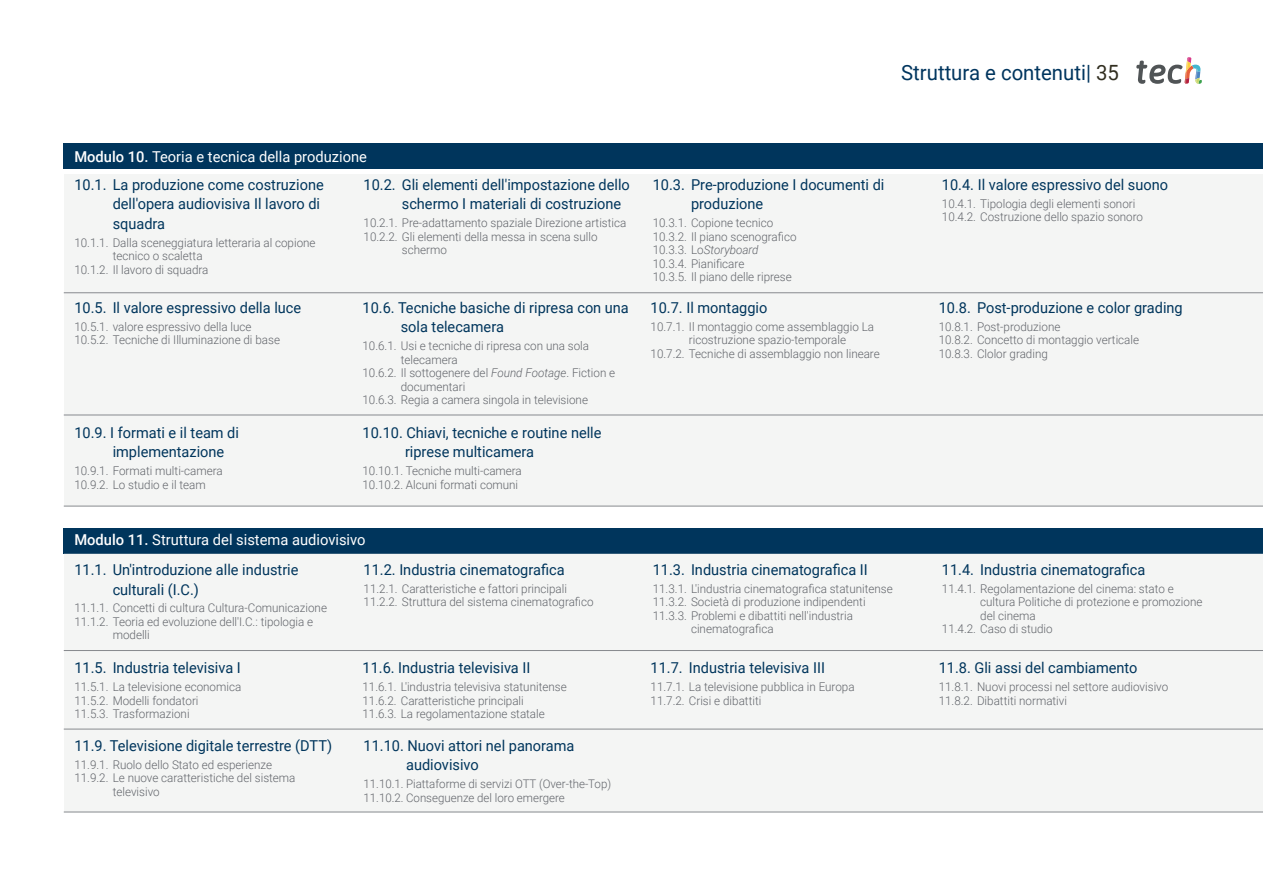
<style>
.page{position:relative;width:1263px;height:893px;background:#fff}
.page>*{position:absolute;margin:0;border:0;box-sizing:border-box;transform-origin:0 0}
.t1{font:21px "Roboto";color:#00355e}
.t2{font:15px/19.5px "Roboto";color:#00355c}
.t3{font:15px "Roboto";color:#fff}
.t4{font:300 12px/13.5px "Roboto";color:#61646a}
.t5{font:300 11.85px/13.5px "Roboto";color:#61646a}
.s1{color:#312e20}
.s2{font-weight:500}
.s3{font-style:italic}
</style>
<div class="page">
<svg style="left:1136px;top:57px;width:66px;height:27px"></svg>
<div style="left:64px;top:143px;width:1199px;height:26px;background:#00355c"></div>
<div style="left:64px;top:174px;width:1199px;height:332px;background:#f4f5f4"></div>
<hr style="left:64px;top:506px;width:1199px;height:1px;background:#878a8e">
<hr style="left:64px;top:415px;width:1199px;height:1px;background:#878a8e">
<hr style="left:64px;top:292px;width:1199px;height:1px;background:#878a8e">
<div style="left:64px;top:528px;width:1199px;height:25px;background:#00355c"></div>
<div style="left:64px;top:553px;width:1199px;height:259px;background:#f4f5f4"></div>
<hr style="left:64px;top:650px;width:1199px;height:1px;background:#878a8e">
<hr style="left:64px;top:729px;width:1199px;height:1px;background:#878a8e">
<hr style="left:64px;top:812px;width:1199px;height:1px;background:#878a8e">
<h1 class="t1" style="left:901px;top:58px;width:219px">Struttura e contenuti| <span class="s1">35</span></h1>
<p class="t3" style="left:74px;top:146px;width:294px"><span class="s2">Modulo 10.</span> Teoria e tecnica della produzione</p>
<p class="t2" style="left:113px;top:174px;width:213px;text-indent:-38px">10.1. La produzione come costruzione dell'opera audiovisiva Il lavoro di squadra</p>
<p class="t4" style="left:74px;top:235px;width:243px">10.1.1. Dalla sceneggiatura letteraria al copione</p>
<p class="t4" style="left:113px;top:249px;width:91px">tecnico o scaletta</p>
<p class="t4" style="left:74px;top:262px;width:136px">10.1.2. Il lavoro di squadra</p>
<p class="t2" style="left:74px;top:297px;width:228px">10.5. Il valore espressivo della luce</p>
<p class="t4" style="left:74px;top:319px;width:207px">10.5.1. valore espressivo della luce<br>10.5.2. Tecniche di Illuminazione di base</p>
<p class="t2" style="left:113px;top:422px;width:128px;text-indent:-38px">10.9. I formati e il team di implementazione</p>
<p class="t4" style="left:74px;top:464px;width:150px">10.9.1. Formati multi-camera<br>10.9.2. Lo studio e il team</p>
<p class="t2" style="left:402px;top:174px;width:230px;text-indent:-38px">10.2. Gli elementi dell'impostazione dello schermo I materiali di costruzione</p>
<p class="t4" style="left:364px;top:216px;width:264px">10.2.1. Pre-adattamento spaziale Direzione artistica</p>
<p class="t4" style="left:364px;top:229px;width:235px">10.2.2. Gli elementi della messa in scena sullo</p>
<p class="t4" style="left:402px;top:243px;width:47px">schermo</p>
<p class="t2" style="left:401px;top:297px;width:230px;text-indent:-38px">10.6. Tecniche basiche di ripresa con una sola telecamera</p>
<p class="t4" style="left:362px;top:339px;width:228px">10.6.1. Usi e tecniche di ripresa con una sola</p>
<p class="t4" style="left:401px;top:352px;width:58px">telecamera</p>
<p class="t4" style="left:362px;top:366px;width:254px">10.6.2. Il sottogenere del <span class="s3">Found Footage</span>. Fiction e</p>
<p class="t4" style="left:401px;top:379px;width:66px">documentari</p>
<p class="t4" style="left:362px;top:393px;width:227px">10.6.3. Regia a camera singola in televisione</p>
<p class="t2" style="left:405px;top:422px;width:198px;text-indent:-43px">10.10. Chiavi, tecniche e routine nelle riprese multicamera</p>
<p class="t4" style="left:362px;top:464px;width:161px">10.10.1. Tecniche multi-camera<br>10.10.2. Alcuni formati comuni</p>
<p class="t3" style="left:74px;top:529px;width:293px"><span class="s2">Modulo 11.</span> Struttura del sistema audiovisivo</p>
<p class="t2" style="left:113px;top:559px;width:187px;text-indent:-38px">11.1. Un'introduzione alle industrie culturali (I.C.)</p>
<p class="t4" style="left:74px;top:601px;width:254px">11.1.1. Concetti di cultura Cultura-Comunicazione</p>
<p class="t4" style="left:74px;top:614px;width:240px">11.1.2. Teoria ed evoluzione dell'I.C.: tipologia e</p>
<p class="t4" style="left:113px;top:628px;width:39px">modelli</p>
<p class="t2" style="left:74px;top:658px;width:168px">11.5. Industria televisiva I</p>
<p class="t4" style="left:74px;top:680px;width:168px">11.5.1. La televisione economica<br>11.5.2. Modelli fondatori<br>11.5.3. Trasformazioni</p>
<p class="t2" style="left:74px;top:735px;width:259px">11.9. Televisione digitale terrestre (DTT)</p>
<p class="t4" style="left:74px;top:757px;width:199px">11.9.1. Ruolo dello Stato ed esperienze</p>
<p class="t4" style="left:74px;top:771px;width:223px">11.9.2. Le nuove caratteristiche del sistema</p>
<p class="t4" style="left:113px;top:784px;width:49px">televisivo</p>
<p class="t2" style="left:364px;top:559px;width:202px">11.2. Industria cinematografica</p>
<p class="t4" style="left:364px;top:581px;width:232px">11.2.1. Caratteristiche e fattori principali<br>11.2.2. Struttura del sistema cinematografico</p>
<p class="t2" style="left:362px;top:658px;width:169px">11.6. Industria televisiva II</p>
<p class="t4" style="left:362px;top:680px;width:206px">11.6.1. L'industria televisiva statunitense<br>11.6.2. Caratteristiche principali<br>11.6.3. La regolamentazione statale</p>
<p class="t2" style="left:406px;top:735px;width:170px;text-indent:-43px">11.10. Nuovi attori nel panorama audiovisivo</p>
<p class="t5" style="left:364px;top:777px;width:249px">11.10.1. Piattaforme di servizi OTT (Over-the-Top)<br>11.10.2. Conseguenze del loro emergere</p>
<p class="t2" style="left:691px;top:174px;width:195px;text-indent:-38px">10.3. Pre-produzione I documenti di produzione</p>
<p class="t4" style="left:653px;top:216px;width:145px">10.3.1. Copione tecnico<br>10.3.2. Il piano scenografico<br>10.3.3. Lo<span class="s3">Storyboard<br></span>10.3.4. Pianificare<br>10.3.5. Il piano delle riprese</p>
<p class="t2" style="left:651px;top:297px;width:118px">10.7. Il montaggio</p>
<p class="t4" style="left:651px;top:319px;width:231px;text-align:center">10.7.1. Il montaggio come assemblaggio La ricostruzione spazio-temporale<br>10.7.2. Tecniche di assemblaggio non lineare</p>
<p class="t2" style="left:653px;top:559px;width:216px">11.3. Industria cinematografica II</p>
<p class="t4" style="left:653px;top:581px;width:241px">11.3.1. L'industria cinematografica statunitense</p>
<p class="t4" style="left:653px;top:595px;width:214px">11.3.2. Società di produzione indipendenti</p>
<p class="t4" style="left:653px;top:608px;width:202px">11.3.3. Problemi e dibattiti nell'industria</p>
<p class="t4" style="left:691px;top:622px;width:84px">cinematografica</p>
<p class="t2" style="left:651px;top:658px;width:176px">11.7. Industria televisiva III</p>
<p class="t4" style="left:651px;top:680px;width:205px">11.7.1. La televisione pubblica in Europa<br>11.7.2. Crisi e dibattiti</p>
<p class="t2" style="left:942px;top:174px;width:228px">10.4. Il valore espressivo del suono</p>
<p class="t4" style="left:942px;top:196px;width:203px">10.4.1. Tipologia degli elementi sonori<br>10.4.2. Costruzione dello spazio sonoro</p>
<p class="t2" style="left:939px;top:297px;width:246px">10.8. Post-produzione e color grading</p>
<p class="t4" style="left:939px;top:319px;width:202px">10.8.1. Post-produzione<br>10.8.2. Concetto di montaggio verticale<br>10.8.3. Clolor grading</p>
<p class="t2" style="left:942px;top:559px;width:205px">11.4. Industria cinematografica</p>
<p class="t4" style="left:942px;top:581px;width:233px">11.4.1. Regolamentazione del cinema: stato e</p>
<p class="t4" style="left:980px;top:595px;width:224px">cultura Politiche di protezione e promozione</p>
<p class="t4" style="left:980px;top:608px;width:57px">del cinema</p>
<p class="t4" style="left:942px;top:622px;width:112px">11.4.2. Caso di studio</p>
<p class="t2" style="left:939px;top:658px;width:200px">11.8. Gli assi del cambiamento</p>
<p class="t4" style="left:939px;top:680px;width:231px">11.8.1. Nuovi processi nel settore audiovisivo<br>11.8.2. Dibattiti normativi</p>
</div>
